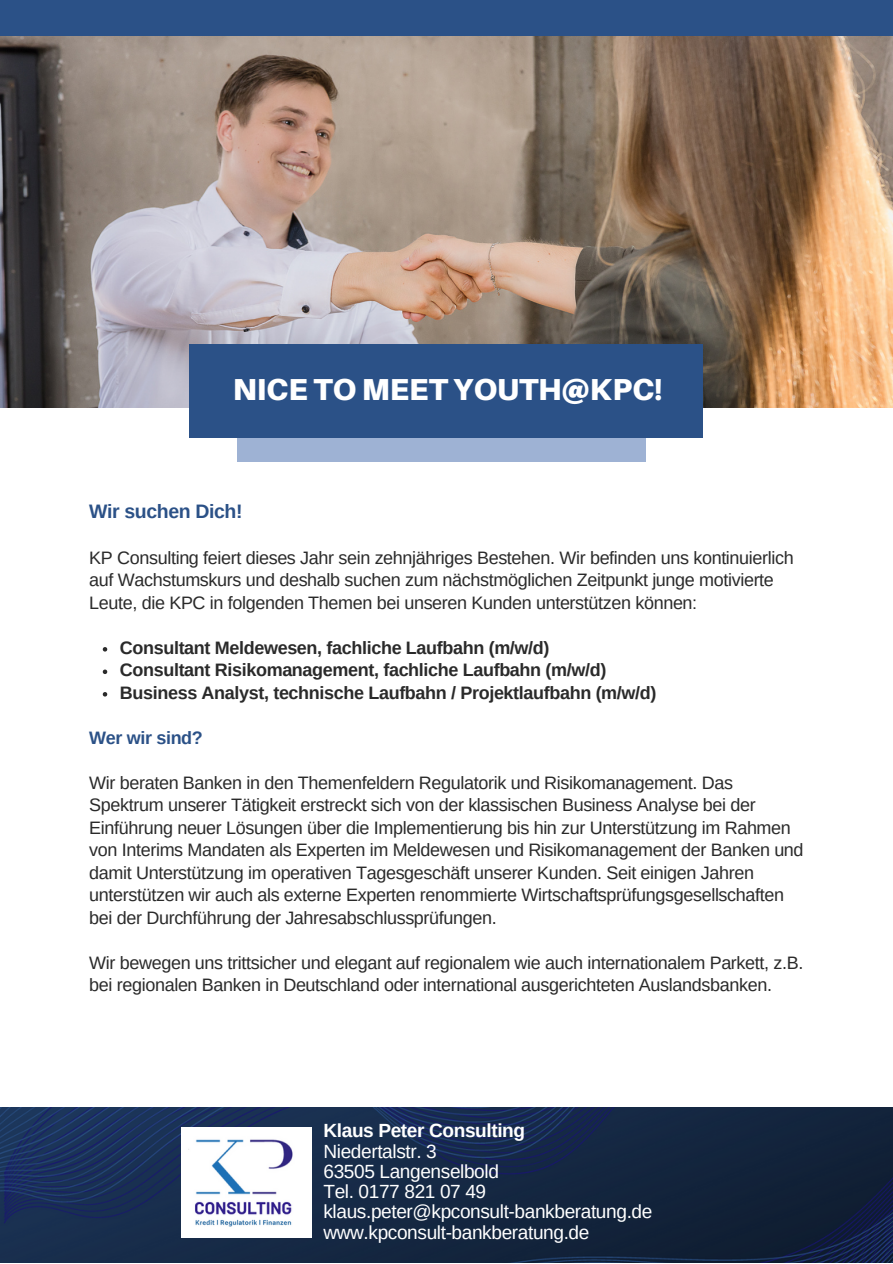
<style>
.page{position:relative;width:893px;height:1264px;background:#fff}
.page>*{position:absolute;margin:0;border:0;box-sizing:border-box;transform-origin:0 0}
.t1{font:900 30.3px "Aileron";color:#fff}
.t2{font:19.8px "Aileron";letter-spacing:-.02em;color:#fff}
.t3{font:700 19.5px "Arimo";letter-spacing:-.02em;color:#2b5187}
.t4{font:19.05px "Arimo";letter-spacing:-.02em;color:#fff}
.t5{font:700 19.05px "Arimo";letter-spacing:-.02em;color:#fff}
.t6{font:18px/22.5px "Arimo";letter-spacing:-.02em;color:#2a2a2a}
.t7{font:700 18px "Arimo";letter-spacing:-.02em;color:#2a2a2a}
.t8{font:700 18px "Arimo";letter-spacing:-.02em;color:#2b5187}
</style>
<div class="page">
<div style="left:0;top:0;width:892px;height:40px;background:#2b5187"></div>
<img style="left:0;top:36px;width:892px;height:371px">
<svg style="left:103px;top:647px;width:4px;height:4px"></svg>
<svg style="left:103px;top:669px;width:4px;height:5px"></svg>
<svg style="left:103px;top:692px;width:4px;height:4px"></svg>
<div style="left:237px;top:418px;width:408px;height:43px;background:#9eb2d4"></div>
<div style="left:189px;top:344px;width:513px;height:93px;background:#2b5187"></div>
<img style="left:0;top:1107px;width:892px;height:155px">
<img style="left:181px;top:1127px;width:130px;height:110px">
<p class="t1" style="left:233px;top:371px;width:431px">NICE TO MEET YOUTH@KPC!</p>
<p class="t3" style="left:89px;top:500px;width:155px">Wir suchen Dich!</p>
<p class="t6" style="left:89px;top:546px;width:706px">KP Consulting feiert dieses Jahr sein zehnjähriges Bestehen. Wir befinden uns kontinuierlich auf Wachstumskurs und deshalb suchen zum nächstmöglichen Zeitpunkt junge motivierte<br>Leute, die KPC in folgenden Themen bei unseren Kunden unterstützen können:</p>
<p class="t7" style="left:120px;top:637px;width:431px">Consultant Meldewesen, fachliche Laufbahn (m/w/d)</p>
<p class="t7" style="left:120px;top:660px;width:488px">Consultant Risikomanagement, fachliche Laufbahn (m/w/d)</p>
<p class="t7" style="left:120px;top:682px;width:538px">Business Analyst, technische Laufbahn / Projektlaufbahn (m/w/d)</p>
<p class="t8" style="left:89px;top:727px;width:115px">Wer wir sind?</p>
<p class="t6" style="left:89px;top:771px;width:715px">Wir beraten Banken in den Themenfeldern Regulatorik und Risikomanagement. Das Spektrum unserer Tätigkeit erstreckt sich von der klassischen Business Analyse bei der Einführung neuer Lösungen über die Implementierung bis hin zur Unterstützung im Rahmen von Interims Mandaten als Experten im Meldewesen und Risikomanagement der Banken und damit Unterstützung im operativen Tagesgeschäft unserer Kunden. Seit einigen Jahren unterstützen wir auch als externe Experten renommierte Wirtschaftsprüfungsgesellschaften bei der Durchführung der Jahresabschlussprüfungen.</p>
<p class="t6" style="left:89px;top:951px;width:715px">Wir bewegen uns trittsicher und elegant auf regionalem wie auch internationalem Parkett, z.B. bei regionalen Banken in Deutschland oder international ausgerichteten Auslandsbanken.</p>
<p class="t5" style="left:323px;top:1120px;width:203px">Klaus Peter Consulting</p>
<p class="t4" style="left:323px;top:1140px;width:115px">Niedertalstr. 3</p>
<p class="t4" style="left:323px;top:1160px;width:177px">63505 Langenselbold</p>
<p class="t4" style="left:323px;top:1180px;width:164px">Tel. 0177 821 07 49</p>
<p class="t4" style="left:323px;top:1201px;width:330px">klaus.peter@kpconsult-bankberatung.de</p>
<p class="t4" style="left:323px;top:1221px;width:267px">www.kpconsult-bankberatung.de</p>
<p class="t2" style="left:270px;top:1216px;width:350px">klaus.peter@kpconsult-bankberatung.de</p>
</div>
